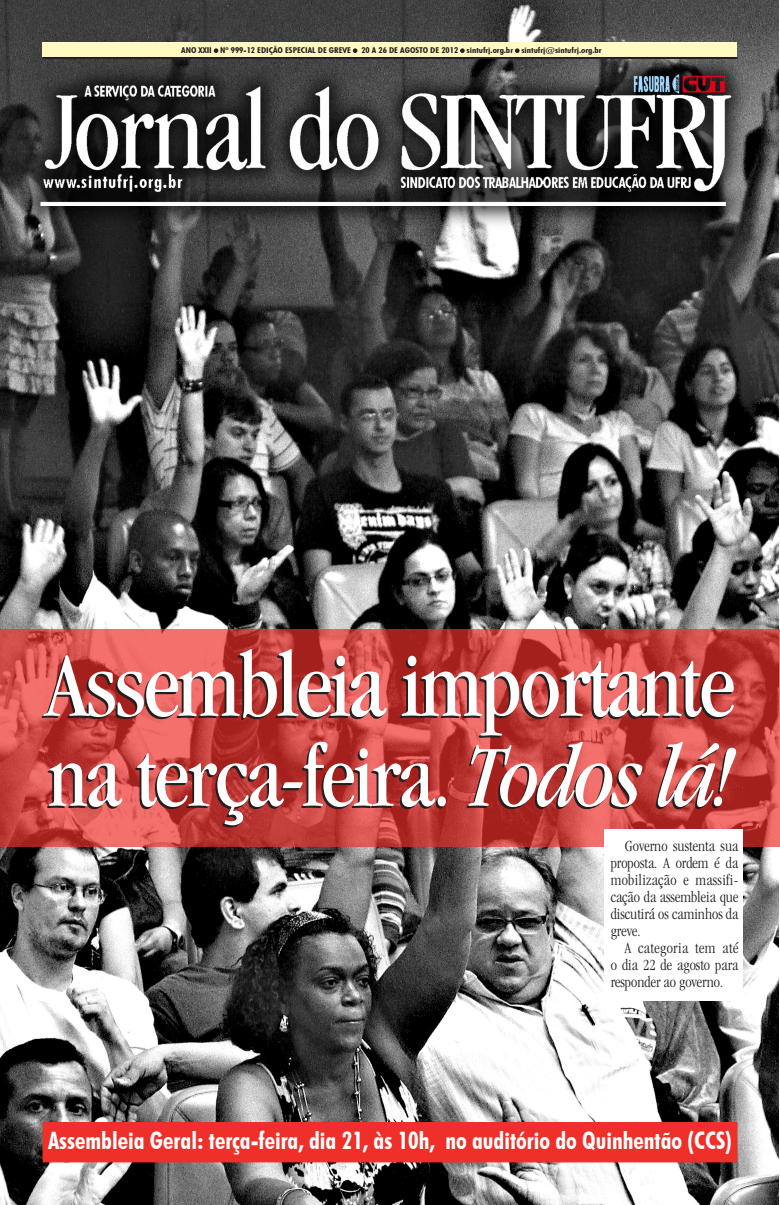
<style>
.page{position:relative;width:780px;height:1205px;background:#fff}
.page>*{position:absolute;margin:0;border:0;box-sizing:border-box;transform-origin:0 0}
.Titulo{font:condensed 94px "Garamond";letter-spacing:-.025em;color:#fff}
.Titulo-2{font:condensed 90px "Garamond";letter-spacing:-.025em;color:#fff}
.linha_fina_2{font:700 condensed 24px "Futura BT";color:#fff}
.lead{font:300 condensed 16px/17px "Garamond";color:#231f20;text-align:justify}
.t1{font:700 condensed 8px "Futura BT";color:#231f20;scale:1.2 1}
.s1{font-style:italic}
</style>
<div class="page">
<img style="left:0;top:0;width:778px;height:1205px">
<svg style="left:0;top:629px;width:780px;height:218px;background:#c84542"></svg>
<div style="left:604px;top:829px;width:139px;height:172px;background:#fff"></div>
<div style="left:43px;top:43px;width:694px;height:14px;background:#fffac1"></div>
<svg style="left:214px;top:49px;width:4px;height:4px"></svg>
<svg style="left:353px;top:49px;width:4px;height:4px"></svg>
<svg style="left:460px;top:49px;width:4px;height:4px"></svg>
<svg style="left:515px;top:49px;width:4px;height:4px"></svg>
<hr style="left:43px;top:57px;width:694px;height:2px;background:#231f20">
<div style="left:43px;top:1122px;width:694px;height:40px;background:#ee2f2a"></div>
<p class="t1" style="left:181px;top:45px;width:143px">ANO XXII Nº 999-12 EDIÇÃO ESPECIAL DE GREVE</p>
<p class="t1" style="left:361px;top:45px;width:202px">20 A 26 DE AGOSTO DE 2012 sintufrj.org.br sintufrj@sintufrj.org.br</p>
<p class="Titulo" style="left:46px;top:633px;width:691px">Assembleia importante</p>
<p class="Titulo-2" style="left:48px;top:727px;width:686px">na terça-feira. <span class="s1">Todos lá!</span></p>
<p class="lead" style="left:610px;top:837px;width:129px;text-indent:14px">Governo sustenta sua proposta. A ordem é da mobilização e massifi&shy;cação da assembleia que discutirá os caminhos da greve.</p>
<p class="lead" style="left:610px;top:939px;width:129px;text-indent:14px">A categoria tem até o dia 22 de agosto para responder ao governo.</p>
<p class="linha_fina_2" style="left:48px;top:1125px;width:685px">Assembleia Geral: terça-feira, dia 21, às 10h, no auditório do Quinhentão (CCS)</p>
</div>
